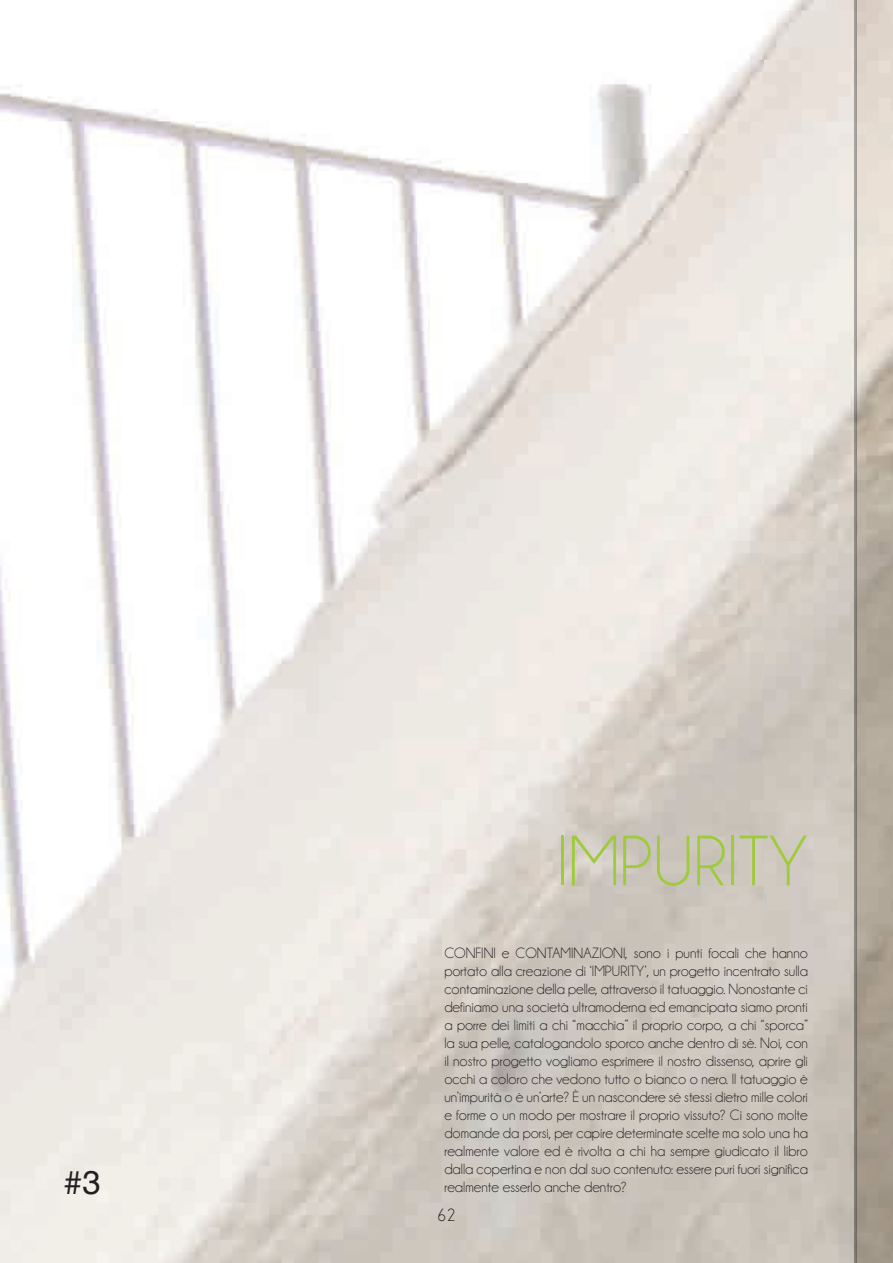
<style>
.page{position:relative;width:893px;height:1263px;background:#fff}
.page>*{position:absolute;margin:0;border:0;box-sizing:border-box;transform-origin:0 0}
.t1{font:72px "Champagne&Limousines";color:#9ecb3a}
.t2{font:33px "Helvetica";color:#231f20}
.t3{font:18px "Champagne&Limousines";color:#231f20}
.t4{font:15px/18px "Champagne&Limousines";color:#231f20;text-align:justify}
</style>
<div class="page">
<img style="left:766px;top:0;width:127px;height:1263px">
<img style="left:0;top:35px;width:766px;height:860px">
<img style="left:855px;top:0;width:1px;height:1263px">
<h2 class="t2" style="left:64px;top:1163px;width:38px">#3</h2>
<h1 class="t1" style="left:557px;top:825px;width:252px">IMPURITY</h1>
<p class="t4" style="left:444px;top:944px;width:365px">CONFINI e CONTAMINAZIONI, sono i punti focali che hanno portato alla creazione di ‘IMPURITY’, un progetto incentrato sulla contaminazione della pelle, attraverso il tatuaggio. Nonostante ci definiamo una società ultramoderna ed emancipata siamo pronti a porre dei limiti a chi “macchia” il proprio corpo, a chi “sporca” la sua pelle, catalogandolo sporco anche dentro di sè. Noi, con il nostro progetto vogliamo esprimere il nostro dissenso, aprire gli occhi a coloro che vedono tutto o bianco o nero. Il tatuaggio è un’impurità o è un’arte? È un nascondere sé stessi dietro mille colori e forme o un modo per mostrare il proprio vissuto? Ci sono molte domande da porsi, per capire determinate scelte ma solo una ha realmente valore ed è rivolta a chi ha sempre giudicato il libro dalla copertina e non dal suo contenuto: essere puri fuori significa realmente esserlo anche dentro?</p>
<p class="t3" style="left:437px;top:1206px;width:20px">62</p>
</div>
